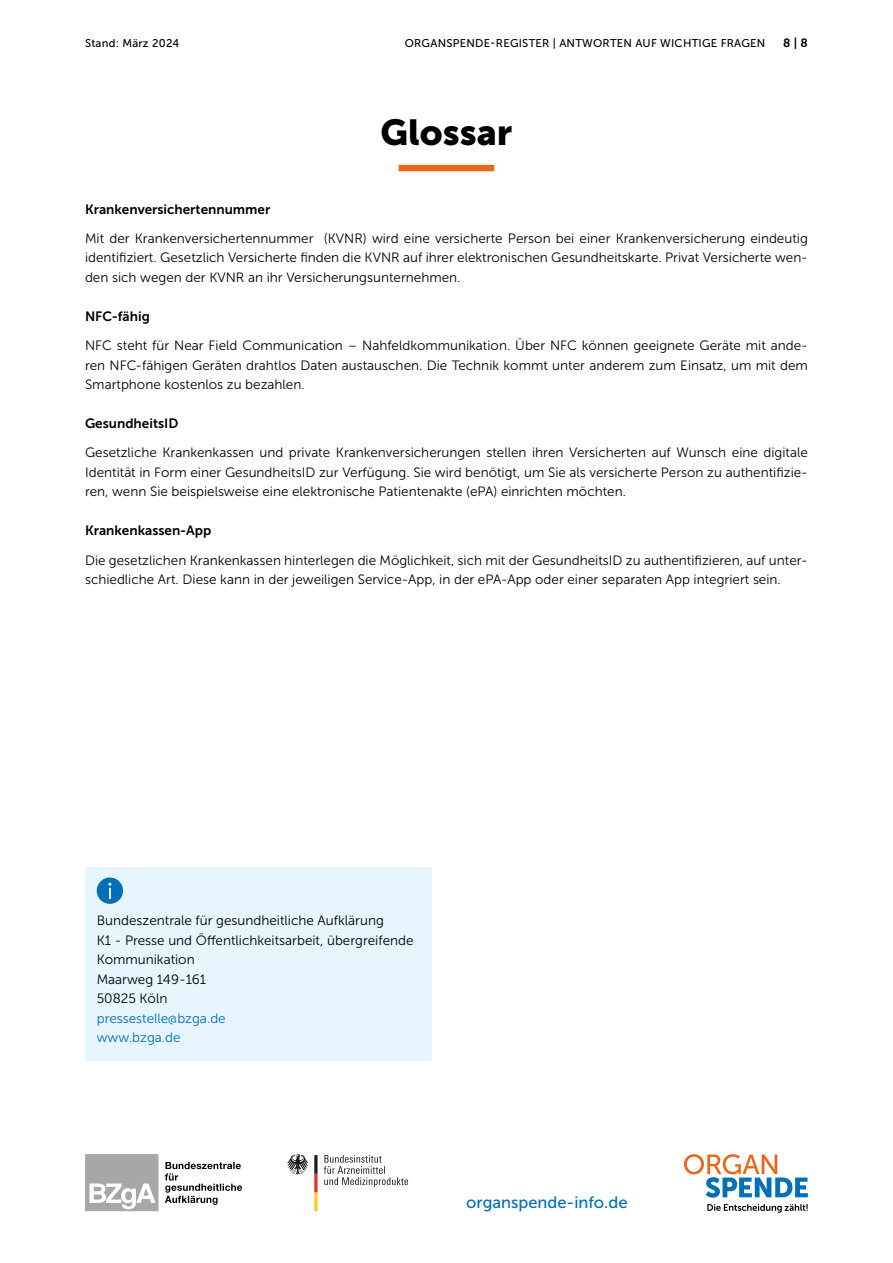
<style>
.page{position:relative;width:893px;height:1263px;background:#fff}
.page>*{position:absolute;margin:0;border:0;box-sizing:border-box;transform-origin:0 0}
.H1_zentriert{font:36px "Museo Sans 900";color:#000}
.t1{font:16.5px "Museo Sans 500";color:#006fb9}
.Fliesstext{font:13.5px/19.5px "Museo Sans 300";color:#000;text-align:justify}
.Pressekontakt{font:13.5px/19.5px "Museo Sans 300";color:#000}
.H3{font:13.5px "Museo Sans 700";color:#000}
.Pressekontakt-2{font:13.5px "Museo Sans 300";color:#006fb9}
.t2{font:12px "Museo Sans 700";color:#000}
.t3{font:11.25px "Museo Sans 500";letter-spacing:.02em;color:#000}
.s1{font-size:12px}
</style>
<div class="page">
<div style="left:399px;top:165px;width:95px;height:6px;background:#ec6617"></div>
<div style="left:85px;top:867px;width:347px;height:193px;background:#e6f5fe"></div>
<div style="left:97px;top:877px;width:26px;height:27px;background:#006fb9;border-radius:50%"></div>
<svg style="left:108px;top:883px;width:3px;height:16px"></svg>
<svg style="left:287px;top:1154px;width:31px;height:57px"></svg>
<svg style="left:324px;top:1155px;width:84px;height:32px"></svg>
<svg style="left:165px;top:1162px;width:77px;height:43px"></svg>
<svg style="left:85px;top:1154px;width:73px;height:57px"></svg>
<svg style="left:684px;top:1154px;width:124px;height:43px"></svg>
<svg style="left:707px;top:1204px;width:101px;height:9px"></svg>
<p class="t3" style="left:85px;top:37px;width:96px">Stand: März 2024</p>
<p class="t3" style="left:405px;top:37px;width:362px">ORGANSPENDE-REGISTER | ANTWORTEN AUF WICHTIGE FRAGEN</p>
<p class="t2" style="left:783px;top:36px;width:26px">8 | 8</p>
<h1 class="H1_zentriert" style="left:381px;top:112px;width:133px">Glossar</h1>
<h2 class="H3" style="left:85px;top:201px;width:187px">Krankenversichertennummer</h2>
<p class="Fliesstext" style="left:85px;top:229px;width:724px">Mit der Krankenversichertennummer (KVNR) wird eine versicherte Person bei einer Krankenversicherung eindeutig identifiziert. Gesetzlich Versicherte finden die KVNR auf ihrer elektronischen Gesundheitskarte. Privat Versicherte wen&shy;den sich wegen der KVNR an ihr Versicherungsunternehmen.</p>
<h3 class="H3" style="left:85px;top:309px;width:66px">NFC-fähig</h3>
<p class="Fliesstext" style="left:85px;top:336px;width:724px">NFC steht für Near Field Communication – Nahfeldkommunikation. Über NFC können geeignete Geräte mit ande&shy;ren NFC-fähigen Geräten drahtlos Daten austauschen. Die Technik kommt unter anderem zum Einsatz, um mit dem Smartphone kostenlos zu bezahlen.</p>
<h3 class="H3" style="left:85px;top:416px;width:95px">GesundheitsID</h3>
<p class="Fliesstext" style="left:85px;top:443px;width:724px">Gesetzliche Krankenkassen und private Krankenversicherungen stellen ihren Versicherten auf Wunsch eine digitale Identität in Form einer GesundheitsID zur Verfügung. Sie wird benötigt, um Sie als versicherte Person zu authentifizie&shy;ren, wenn Sie beispielsweise eine elektronische Patientenakte (ePA) einrichten möchten.</p>
<h3 class="H3" style="left:85px;top:523px;width:128px">Krankenkassen-App</h3>
<p class="Fliesstext" style="left:85px;top:550px;width:724px">Die gesetzlichen Krankenkassen hinterlegen die Möglichkeit, sich mit der GesundheitsID zu authentifizieren, auf unter&shy;schiedliche Art. Diese kann in der jeweiligen Service-App, in der ePA-App oder einer separaten App integriert sein.</p>
<p class="Pressekontakt" style="left:97px;top:911px;width:289px">Bundeszentrale für gesundheitliche Aufklärung</p>
<p class="Pressekontakt" style="left:97px;top:931px;width:318px">K1 - Presse und Öffentlichkeitsarbeit, übergreifende<br>Kommunikation</p>
<p class="Pressekontakt" style="left:97px;top:969px;width:111px">Maarweg 149-161</p>
<p class="Pressekontakt" style="left:97px;top:989px;width:72px">50825 Köln</p>
<p class="Pressekontakt-2" style="left:97px;top:1011px;width:131px">pressestelle<span class="s1">@</span>bzga.de</p>
<p class="Pressekontakt-2" style="left:97px;top:1030px;width:85px">www.bzga.de</p>
<p class="t1" style="left:466px;top:1193px;width:163px">organspende-info.de</p>
</div>
